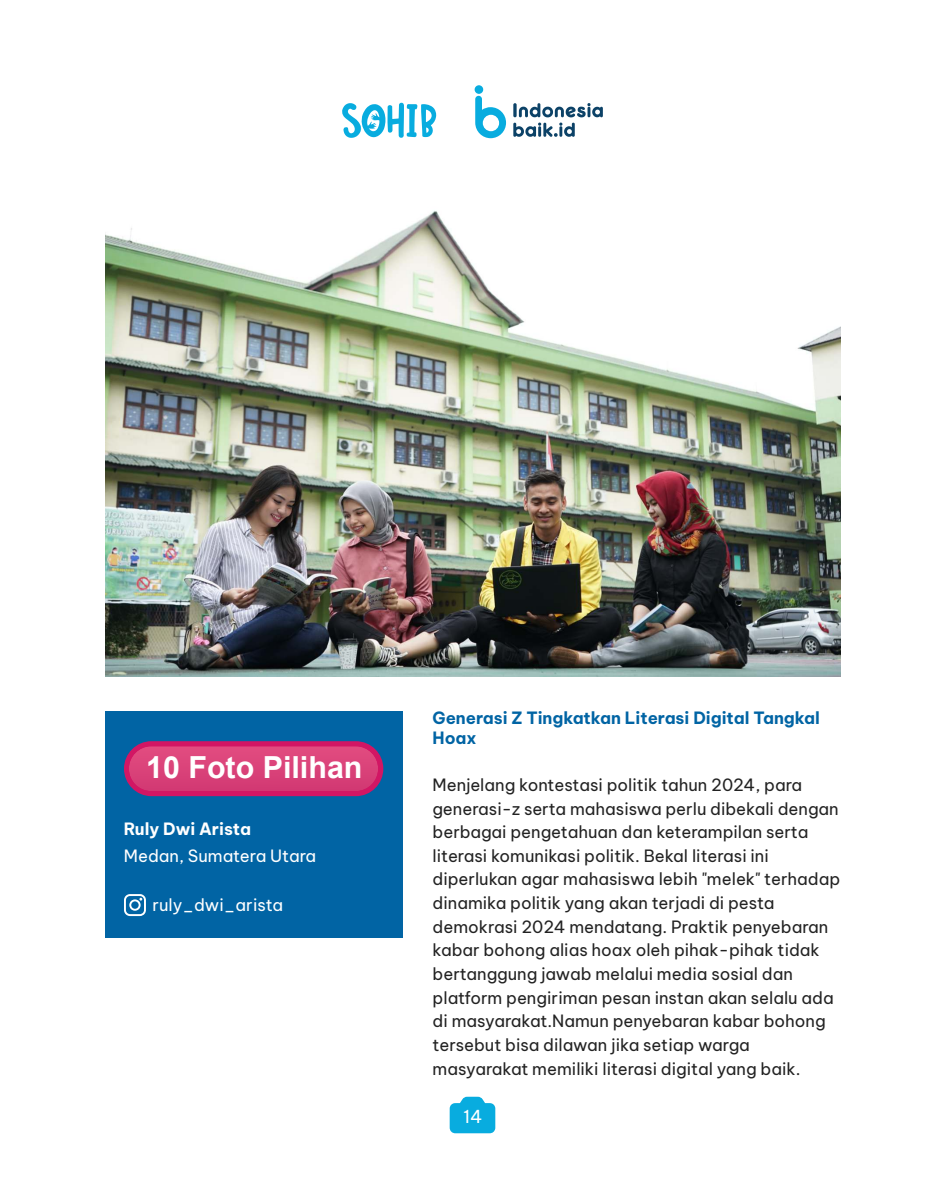
<style>
.page{position:relative;width:945px;height:1182px;background:#fff}
.page>*{position:absolute;margin:0;border:0;box-sizing:border-box;transform-origin:0 0}
.t1{font:700 30.36px "Arial";color:#fff}
.t2{font:17.5px "Be Vietnam Pro";color:#fff}
.t3{font:16.62px/23.6px "Be Vietnam Pro";color:#222}
.t4{font:700 16.62px/19.9px "Be Vietnam Pro";color:#0164a4}
.t5{font:16.62px "Be Vietnam Pro";color:#fff}
.t6{font:700 16.62px "Be Vietnam Pro";color:#fff}
</style>
<div class="page">
<svg style="left:342px;top:103px;width:94px;height:35px"></svg>
<svg style="left:475px;top:96px;width:31px;height:42px"></svg>
<div style="left:475px;top:85px;width:8px;height:9px;background:#08acdf;border-radius:50%"></div>
<svg style="left:513px;top:103px;width:90px;height:34px"></svg>
<svg style="left:450px;top:1096px;width:45px;height:37px;background:#26b6e2"></svg>
<div style="left:105px;top:711px;width:298px;height:226px;background:#0164a4"></div>
<svg style="left:124px;top:894px;width:22px;height:21px"></svg>
<img style="left:105px;top:210px;width:735px;height:467px">
<div style="left:124px;top:741px;width:259px;height:55px;background:#d21664;border-radius:27px"></div>
<div style="left:129px;top:746px;width:249px;height:45px;background:#da437a;border-radius:22px"></div>
<h1 class="t1" style="left:146px;top:749px;width:218px">10 Foto Pilihan</h1>
<p class="t6" style="left:124px;top:822px;width:129px">Ruly Dwi Arista</p>
<p class="t5" style="left:124px;top:847px;width:194px">Medan, Sumatera Utara</p>
<p class="t5" style="left:153px;top:896px;width:132px">ruly_dwi_arista</p>
<p class="t4" style="left:433px;top:709px;width:389px">Generasi Z Tingkatkan Literasi Digital Tangkal<br>Hoax</p>
<p class="t3" style="left:433px;top:773px;width:409px">Menjelang kontestasi politik tahun 2024, para generasi-z serta mahasiswa perlu dibekali dengan berbagai pengetahuan dan keterampilan serta literasi komunikasi politik. Bekal literasi ini diperlukan agar mahasiswa lebih "melek" terhadap dinamika politik yang akan terjadi di pesta demokrasi 2024 mendatang. Praktik penyebaran kabar bohong alias hoax oleh pihak-pihak tidak bertanggung jawab melalui media sosial dan platform pengiriman pesan instan akan selalu ada di masyarakat.Namun penyebaran kabar bohong tersebut bisa dilawan jika setiap warga masyarakat memiliki literasi digital yang baik.</p>
<p class="t2" style="left:463px;top:1108px;width:21px">14</p>
</div>
